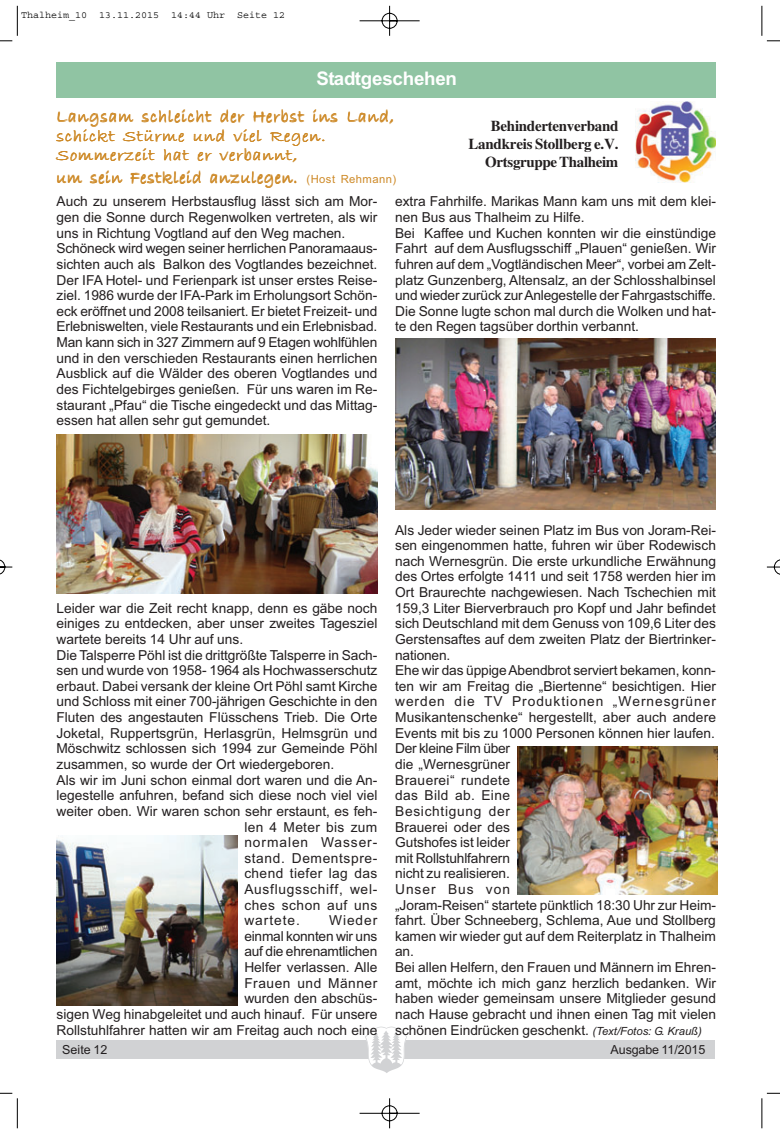
<style>
.page{position:relative;width:780px;height:1134px;background:#fff}
.page>*{position:absolute;margin:0;border:0;box-sizing:border-box;transform-origin:0 0}
.t1{font:700 18.75px "Arial";letter-spacing:-.015em;color:#fff}
.t2{font:17.5px/19.4px "Bradley Hand ITC";letter-spacing:.05em;color:#ce8a28}
.t3{font:700 15px/18px "Times";letter-spacing:-.02em;color:#231f20;text-align:right}
.t4{font:13.75px/15.6px "Arial";color:#231f20}
.t5{font:13.75px "Arial";letter-spacing:.07em;color:#231f20}
.t6{font:13.75px "Arial";letter-spacing:.05em;color:#231f20}
.t7{font:13.75px "Arial";letter-spacing:.045em;color:#231f20}
.t8{font:13.75px "Arial";letter-spacing:.025em;color:#231f20}
.t9{font:13.75px "Arial";letter-spacing:.02em;color:#231f20}
.t10{font:13.75px "Arial";letter-spacing:.035em;color:#231f20}
.t11{font:12.5px "Arial";letter-spacing:-.01em;color:#231f20}
.t12{font:10px "Courier";color:#000}
.s1{font-family:"Arial";font-size:11.25px}
.s2{font-style:italic;font-size:11.25px}
</style>
<div class="page">
<img style="left:0;top:5px;width:780px;height:1123px">
<p class="t12" style="left:21px;top:11px;width:265px">Thalheim_10 13.11.2015 14:44 Uhr Seite 12</p>
<h1 class="t1" style="left:316px;top:71px;width:142px">Stadtgeschehen</h1>
<p class="t2" style="left:57px;top:109px;width:339px">Langsam schleicht der Herbst ins Land, schickt Stürme und viel Regen.<br>Sommerzeit hat er verbannt,</p>
<p class="t2" style="left:57px;top:170px;width:341px">um sein Festkleid anzulegen. <span class="s1">(Host Rehmann)</span></p>
<p class="t3" style="left:468px;top:118px;width:152px">Behindertenverband<br>Landkreis Stollberg e.V.<br>Ortsgruppe Thalheim</p>
<p class="t4" style="left:57px;top:195px;width:322px">Auch zu unserem Herbstausflug lässt sich am Mor&shy;gen die Sonne durch Regenwolken vertreten, als wir uns in Richtung Vogtland auf den Weg machen.<br>Schöneck wird wegen seiner herrlichen Panoramaaus&shy;sichten auch als Balkon des Vogtlandes bezeichnet.<br>Der IFA Hotel- und Ferienpark ist unser erstes Reise&shy;ziel. 1986 wurde der IFA-Park im Erholungsort Schön&shy;eck eröffnet und 2008 teilsaniert. Er bietet Freizeit- und Erlebniswelten, viele Restaurants und ein Erlebnisbad.<br>Man kann sich in 327 Zimmern auf 9 Etagen wohlfühlen und in den verschieden Restaurants einen herrlichen Ausblick auf die Wälder des oberen Vogtlandes und des Fichtelgebirges genießen. Für uns waren im Re&shy;staurant „Pfau“ die Tische eingedeckt und das Mittag&shy;essen hat allen sehr gut gemundet.</p>
<p class="t4" style="left:395px;top:195px;width:322px">extra Fahrhilfe. Marikas Mann kam uns mit dem klei&shy;nen Bus aus Thalheim zu Hilfe.<br>Bei Kaffee und Kuchen konnten wir die einstündige Fahrt auf dem Ausflugsschiff „Plauen“ genießen. Wir fuhren auf dem „Vogtländischen Meer“, vorbei am Zelt&shy;platz Gunzenberg, Altensalz, an der Schlosshalbinsel und wieder zurück zur Anlegestelle der Fahrgastschiffe.<br>Die Sonne lugte schon mal durch die Wolken und hat&shy;te den Regen tagsüber dorthin verbannt.</p>
<p class="t4" style="left:57px;top:601px;width:322px">Leider war die Zeit recht knapp, denn es gäbe noch</p>
<p class="t4" style="left:57px;top:617px;width:322px">einiges zu entdecken, aber unser zweites Tagesziel</p>
<p class="t4" style="left:57px;top:633px;width:188px">wartete bereits 14 Uhr auf uns.</p>
<p class="t4" style="left:57px;top:648px;width:322px">Die Talsperre Pöhl ist die drittgrößte Talsperre in Sach-</p>
<p class="t4" style="left:57px;top:664px;width:322px">sen und wurde von 1958- 1964 als Hochwasserschutz</p>
<p class="t4" style="left:57px;top:679px;width:322px">erbaut. Dabei versank der kleine Ort Pöhl samt Kirche</p>
<p class="t4" style="left:57px;top:695px;width:322px">und Schloss mit einer 700-jährigen Geschichte in den</p>
<p class="t4" style="left:57px;top:711px;width:322px">Fluten des angestauten Flüsschens Trieb. Die Orte</p>
<p class="t4" style="left:57px;top:726px;width:322px">Joketal, Ruppertsgrün, Herlasgrün, Helmsgrün und</p>
<p class="t4" style="left:57px;top:742px;width:322px">Möschwitz schlossen sich 1994 zur Gemeinde Pöhl</p>
<p class="t4" style="left:57px;top:758px;width:279px">zusammen, so wurde der Ort wiedergeboren.</p>
<p class="t4" style="left:57px;top:773px;width:322px">Als wir im Juni schon einmal dort waren und die An-</p>
<p class="t4" style="left:57px;top:789px;width:322px">legestelle anfuhren, befand sich diese noch viel viel</p>
<p class="t4" style="left:57px;top:804px;width:322px">weiter oben. Wir waren schon sehr erstaunt, es feh-</p>
<p class="t9" style="left:244px;top:822px;width:134px">len 4 Meter bis zum</p>
<p class="t5" style="left:244px;top:837px;width:134px">normalen Wasser-</p>
<p class="t7" style="left:244px;top:853px;width:134px">stand. Dementspre-</p>
<p class="t8" style="left:244px;top:868px;width:134px">chend tiefer lag das</p>
<p class="t6" style="left:244px;top:884px;width:134px">Ausflugsschiff, wel-</p>
<p class="t10" style="left:244px;top:900px;width:134px">ches schon auf uns</p>
<p class="t5" style="left:244px;top:915px;width:57px">wartete.</p>
<p class="t4" style="left:57px;top:914px;width:322px;text-align:right">Wieder<br>einmal konnten wir uns<br>auf die ehrenamtlichen<br>Helfer verlassen. Alle<br>Frauen und Männer<br>wurden den abschüs-<br>sigen Weg hinabgeleitet und auch hinauf. Für unsere<br>Rollstuhlfahrer hatten wir am Freitag auch noch eine</p>
<p class="t4" style="left:395px;top:523px;width:322px">Als Jeder wieder seinen Platz im Bus von Joram-Rei&shy;sen eingenommen hatte, fuhren wir über Rodewisch nach Wernesgrün. Die erste urkundliche Erwähnung des Ortes erfolgte 1411 und seit 1758 werden hier im Ort Braurechte nachgewiesen. Nach Tschechien mit 159,3 Liter Bierverbrauch pro Kopf und Jahr befindet sich Deutschland mit dem Genuss von 109,6 Liter des Gerstensaftes auf dem zweiten Platz der Biertrinker&shy;nationen.<br>Ehe wir das üppige Abendbrot serviert bekamen, konn&shy;ten wir am Freitag die „Biertenne“ besichtigen. Hier werden die TV Produktionen „Wernesgrüner Musikantenschenke“ hergestellt, aber auch andere Events mit bis zu 1000 Personen können hier laufen.<br>Der kleine Film über<br>die „Wernesgrüner<br>Brauerei“ rundete<br>das Bild ab. Eine<br>Besichtigung der<br>Brauerei oder des<br>Gutshofes ist leider<br>mit Rollstuhlfahrern<br>nicht zu realisieren.<br>Unser Bus von<br>„Joram-Reisen“ startete pünktlich 18:30 Uhr zur Heim&shy;fahrt. Über Schneeberg, Schlema, Aue und Stollberg kamen wir wieder gut auf dem Reiterplatz in Thalheim an.<br>Bei allen Helfern, den Frauen und Männern im Ehren&shy;amt, möchte ich mich ganz herzlich bedanken. Wir haben wieder gemeinsam unsere Mitglieder gesund nach Hause gebracht und ihnen einen Tag mit vielen schönen Eindrücken geschenkt. <span class="s2">(Text/Fotos: G. Krauß)</span></p>
<p class="t11" style="left:62px;top:1045px;width:47px">Seite 12</p>
<p class="t11" style="left:610px;top:1045px;width:96px">Ausgabe 11/2015</p>
</div>
